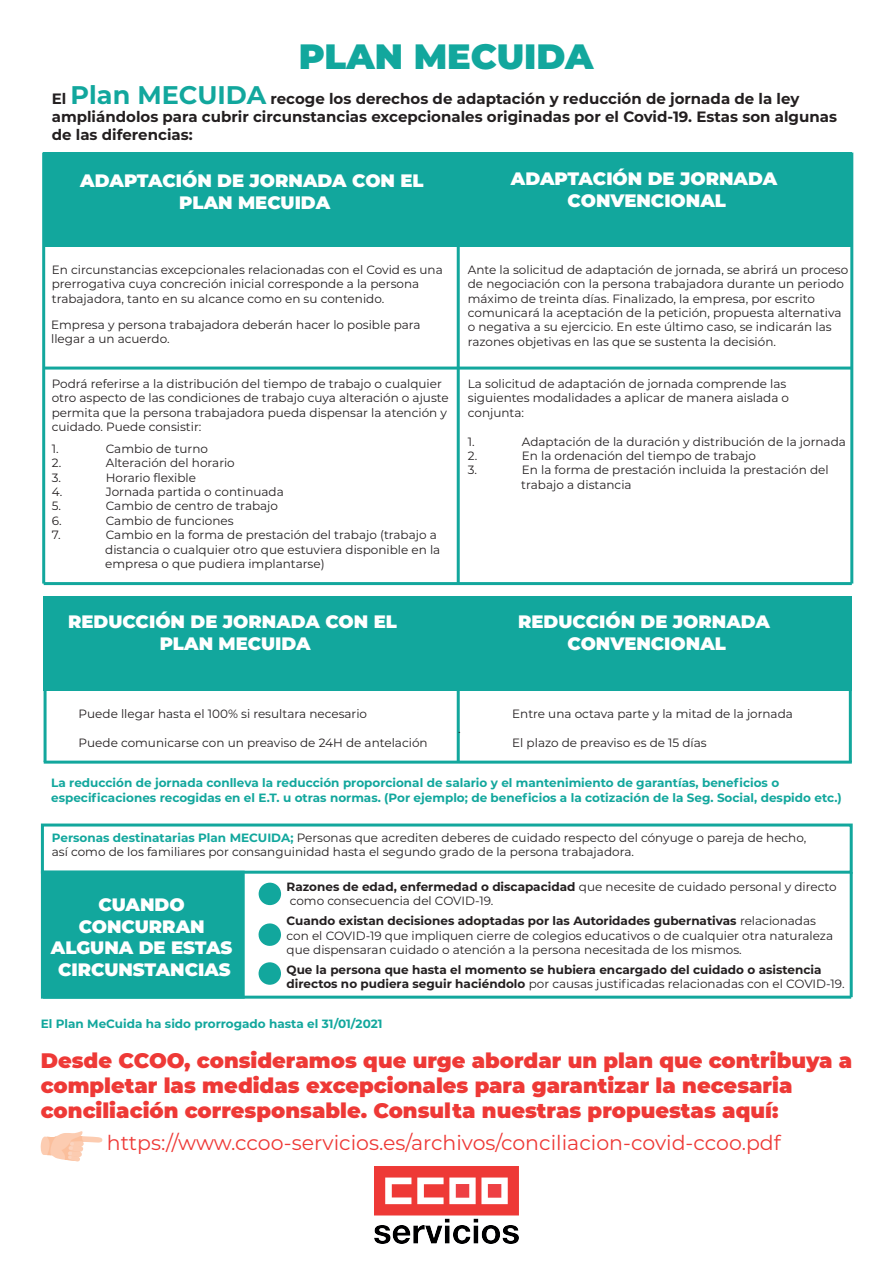
<style>
.page{position:relative;width:893px;height:1263px;background:#fff}
.page>*{position:absolute;margin:0;border:0;box-sizing:border-box;transform-origin:0 0}
.t1{font:900 35.1px "Montserrat";color:#12a79d}
.t2{font:900 21px/25.2px "Montserrat";color:#ee3936}
.t3{font:20.55px "Montserrat";color:#ee3936}
.t4{font:900 18px/21.6px "Montserrat";color:#fff;text-align:center}
.t5{font:700 15px/18px "Montserrat";color:#231f20}
.t6{font:12px/14.4px "Montserrat";color:#231f20}
.t7{font:700 12px/14.4px "Montserrat";color:#12a79d}
.t8{font:700 12px/14.4px "Montserrat";color:#231f20}
.s1{font-size:25.5px;color:#12a79d}
.s2{font-weight:700;color:#12a79d}
.s3{font-weight:700}
.s4{font-weight:400}
</style>
<div class="page">
<div style="left:44px;top:153px;width:808px;height:94px;background:#12a79d"></div>
<div style="left:44px;top:596px;width:808px;height:95px;background:#12a79d"></div>
<div style="left:41px;top:823px;width:812px;height:51px;border:3px solid #12a79d"></div>
<hr style="left:42px;top:153px;width:3px;height:431px;background:#12a79d">
<hr style="left:457px;top:153px;width:3px;height:431px;background:#12a79d">
<hr style="left:850px;top:872px;width:3px;height:125px;background:#12a79d">
<hr style="left:457px;top:687px;width:3px;height:75px;background:#12a79d">
<hr style="left:44px;top:687px;width:3px;height:75px;background:#12a79d">
<hr style="left:849px;top:670px;width:3px;height:92px;background:#12a79d">
<hr style="left:850px;top:153px;width:3px;height:431px;background:#12a79d">
<hr style="left:44px;top:367px;width:808px;height:3px;background:#12a79d">
<hr style="left:44px;top:582px;width:808px;height:3px;background:#12a79d">
<hr style="left:44px;top:761px;width:808px;height:3px;background:#12a79d">
<hr style="left:43px;top:996px;width:808px;height:3px;background:#12a79d">
<div style="left:41px;top:871px;width:204px;height:128px;background:#12a79d;border:3px solid #12a79d"></div>
<div style="left:259px;top:883px;width:22px;height:22px;background:#12a79d;border-radius:50%"></div>
<svg style="left:258px;top:923px;width:23px;height:23px"></svg>
<div style="left:259px;top:962px;width:22px;height:23px;background:#12a79d;border-radius:50%"></div>
<img style="left:374px;top:1167px;width:145px;height:76px">
<svg style="left:40px;top:1131px;width:62px;height:30px"></svg>
<h1 class="t1" style="left:299px;top:30px;width:296px">PLAN MECUIDA</h1>
<p class="t5" style="left:52px;top:89px;width:787px">El <span class="s1">Plan MECUIDA</span> recoge los derechos de adaptación y reducción de jornada de la ley ampliándolos para cubrir circunstancias excepcionales originadas por el Covid-19. Estas son algunas de las diferencias:</p>
<h3 class="t4" style="left:80px;top:169px;width:345px">ADAPTACIÓN DE JORNADA CON EL<br>PLAN MECUIDA</h3>
<h3 class="t4" style="left:511px;top:167px;width:268px">ADAPTACIÓN DE JORNADA<br>CONVENCIONAL</h3>
<p class="t6" style="left:52px;top:262px;width:392px">En circunstancias excepcionales relacionadas con el Covid es una prerrogativa cuya concreción inicial corresponde a la persona trabajadora, tanto en su alcance como en su contenido.</p>
<p class="t6" style="left:51px;top:317px;width:371px">Empresa y persona trabajadora deberán hacer lo posible para llegar a un acuerdo.</p>
<p class="t6" style="left:52px;top:376px;width:399px">Podrá referirse a la distribución del tiempo de trabajo o cualquier otro aspecto de las condiciones de trabajo cuya alteración o ajuste permita que la persona trabajadora pueda dispensar la atención y cuidado. Puede consistir:</p>
<p class="t6" style="left:52px;top:441px;width:8px">1.</p>
<p class="t6" style="left:106px;top:441px;width:104px">Cambio de turno</p>
<p class="t6" style="left:52px;top:455px;width:11px">2.</p>
<p class="t6" style="left:106px;top:455px;width:131px">Alteración del horario</p>
<p class="t6" style="left:52px;top:470px;width:11px">3.</p>
<p class="t6" style="left:106px;top:470px;width:92px">Horario flexible</p>
<p class="t6" style="left:52px;top:484px;width:12px">4.</p>
<p class="t6" style="left:106px;top:484px;width:180px">Jornada partida o continuada</p>
<p class="t6" style="left:52px;top:499px;width:11px">5.</p>
<p class="t6" style="left:106px;top:499px;width:174px">Cambio de centro de trabajo</p>
<p class="t6" style="left:52px;top:513px;width:11px">6.</p>
<p class="t6" style="left:106px;top:513px;width:129px">Cambio de funciones</p>
<p class="t6" style="left:52px;top:527px;width:10px">7.</p>
<p class="t6" style="left:105px;top:527px;width:337px">Cambio en la forma de prestación del trabajo (trabajo a distancia o cualquier otro que estuviera disponible en la empresa o que pudiera implantarse)</p>
<h3 class="t4" style="left:68px;top:610px;width:330px">REDUCCIÓN DE JORNADA CON EL<br>PLAN MECUIDA</h3>
<p class="t6" style="left:468px;top:262px;width:382px">Ante la solicitud de adaptación de jornada, se abrirá un proceso de negociación con la persona trabajadora durante un periodo máximo de treinta días. Finalizado, la empresa, por escrito comunicará la aceptación de la petición, propuesta alternativa o negativa a su ejercicio. En este último caso, se indicarán las razones objetivas en las que se sustenta la decisión.</p>
<p class="t6" style="left:468px;top:376px;width:323px">La solicitud de adaptación de jornada comprende las siguientes modalidades a aplicar de manera aislada o conjunta:</p>
<p class="t6" style="left:468px;top:434px;width:8px">1.</p>
<p class="t6" style="left:522px;top:434px;width:326px">Adaptación de la duración y distribución de la jornada</p>
<p class="t6" style="left:468px;top:448px;width:11px">2.</p>
<p class="t6" style="left:522px;top:448px;width:236px">En la ordenación del tiempo de trabajo</p>
<p class="t6" style="left:468px;top:463px;width:11px">3.</p>
<p class="t6" style="left:521px;top:463px;width:309px">En la forma de prestación incluida la prestación del trabajo a distancia</p>
<h3 class="t4" style="left:518px;top:610px;width:254px">REDUCCIÓN DE JORNADA<br>CONVENCIONAL</h3>
<p class="t6" style="left:79px;top:706px;width:290px">Puede llegar hasta el 100% si resultara necesario</p>
<p class="t6" style="left:79px;top:735px;width:351px">Puede comunicarse con un preaviso de 24H de antelación</p>
<p class="t6" style="left:458px;top:721px;width:4px">.</p>
<p class="t6" style="left:512px;top:706px;width:282px">Entre una octava parte y la mitad de la jornada</p>
<p class="t6" style="left:512px;top:735px;width:196px">El plazo de preaviso es de 15 días</p>
<p class="t7" style="left:51px;top:775px;width:792px">La reducción de jornada conlleva la reducción proporcional de salario y el mantenimiento de garantías, beneficios o especificaciones recogidas en el E.T. u otras normas. (Por ejemplo; de beneficios a la cotización de la Seg. Social, despido etc.)</p>
<p class="t6" style="left:52px;top:830px;width:756px"><span class="s2">Personas destinatarias Plan MECUIDA;</span> Personas que acrediten deberes de cuidado respecto del cónyuge o pareja de hecho, así como de los familiares por consanguinidad hasta el segundo grado de la persona trabajadora.</p>
<h3 class="t4" style="left:51px;top:893px;width:183px">CUANDO<br>CONCURRAN<br>ALGUNA DE ESTAS<br>CIRCUNSTANCIAS</h3>
<p class="t6" style="left:287px;top:879px;width:552px"><span class="s3">Razones de edad, enfermedad o discapacidad</span> que necesite de cuidado personal y directo como consecuencia del COVID-19.</p>
<p class="t6" style="left:287px;top:913px;width:548px"><span class="s3">Cuando existan decisiones adoptadas por las Autoridades gubernativas</span> relacionadas con el COVID-19 que impliquen cierre de colegios educativos o de cualquier otra naturaleza que dispensaran cuidado o atención a la persona necesitada de los mismos.</p>
<p class="t8" style="left:287px;top:961px;width:560px">Que la persona que hasta el momento se hubiera encargado del cuidado o asistencia directos no pudiera seguir haciéndolo <span class="s4">por causas justificadas relacionadas con el COVID-19.</span></p>
<p class="t7" style="left:41px;top:1016px;width:343px">El Plan MeCuida ha sido prorrogado hasta el 31/01/2021</p>
<h2 class="t2" style="left:41px;top:1046px;width:813px">Desde CCOO, consideramos que urge abordar un plan que contribuya a completar las medidas excepcionales para garantizar la necesaria conciliación corresponsable. Consulta nuestras propuestas aquí:</h2>
<h3 class="t3" style="left:107px;top:1128px;width:675px">https://www.ccoo-servicios.es/archivos/conciliacion-covid-ccoo.pdf</h3>
</div>
